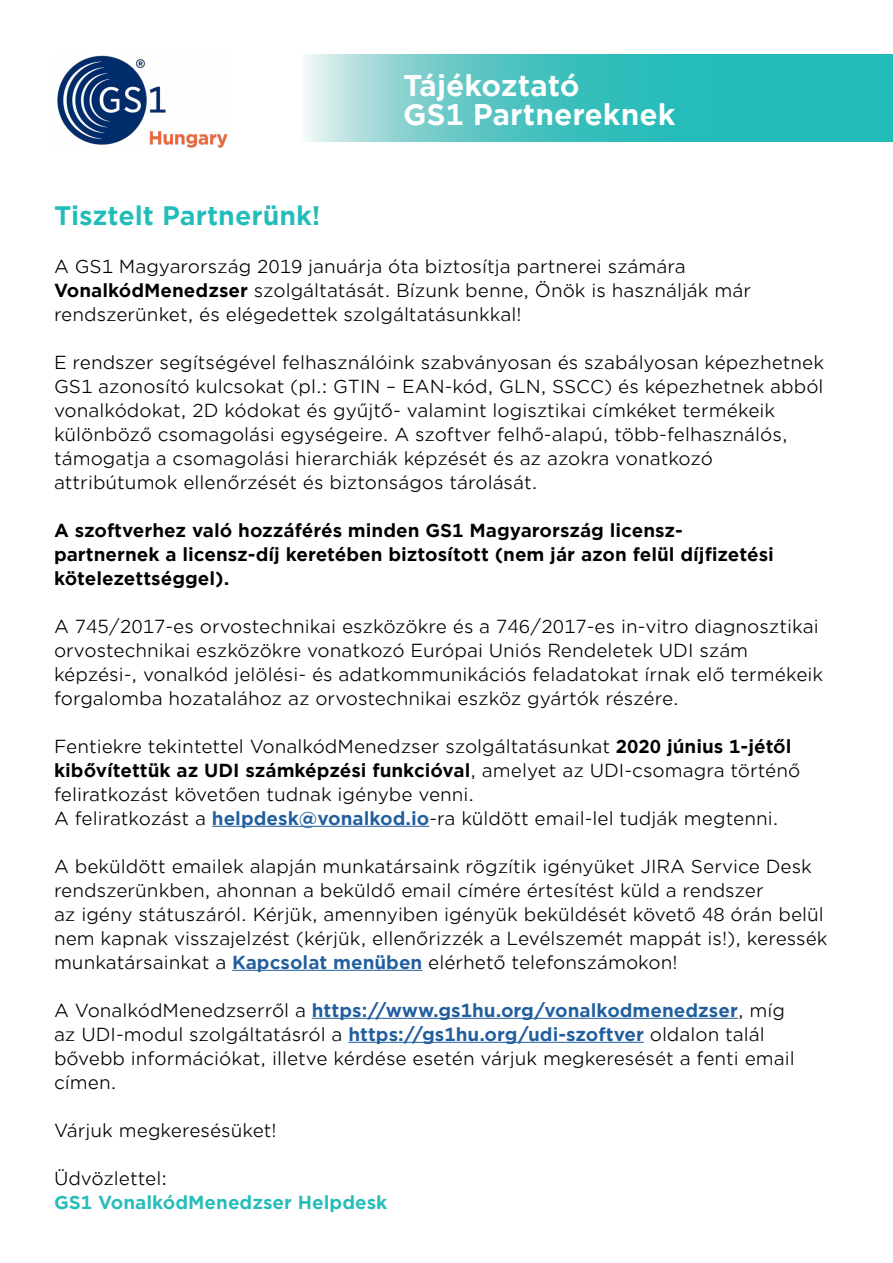
<style>
.page{position:relative;width:893px;height:1263px;background:#fff}
.page>*{position:absolute;margin:0;border:0;box-sizing:border-box;transform-origin:0 0}
.t1{font:700 28.5px/28.5px "Gotham Office";color:#fff}
.t2{font:700 25.5px "Gotham Office";color:#22bcb9}
.t3{font:18px/24px "Gotham Office";color:#000}
.t4{font:700 18px/24px "Gotham Office";color:#000}
.t5{font:700 18px "Gotham Office";color:#25bcb9}
.s1{font-weight:700}
.s2{font-weight:700;color:#215e9e}
</style>
<div class="page">
<hr style="left:212px;top:826px;width:217px;height:1px;background:#215e9e">
<hr style="left:232px;top:970px;width:190px;height:1px;background:#215e9e">
<hr style="left:312px;top:1018px;width:426px;height:1px;background:#215e9e">
<hr style="left:348px;top:1042px;width:296px;height:1px;background:#215e9e">
<svg style="left:305px;top:54px;width:588px;height:87px;background:#50c6c3"></svg>
<img style="left:57px;top:55px;width:171px;height:93px">
<h1 class="t1" style="left:403px;top:71px;width:274px">Tájékoztató<br>GS1 Partnereknek</h1>
<h2 class="t2" style="left:54px;top:198px;width:268px">Tisztelt Partnerünk!</h2>
<p class="t3" style="left:54px;top:254px;width:699px">A GS1 Magyarország 2019 januárja óta biztosítja partnerei számára<br><span class="s1">VonalkódMenedzser</span> szolgáltatását. Bízunk benne, Önök is használják már rendszerünket, és elégedettek szolgáltatásunkkal!</p>
<p class="t3" style="left:54px;top:350px;width:772px">E rendszer segítségével felhasználóink szabványosan és szabályosan képezhetnek GS1 azonosító kulcsokat (pl.: GTIN – EAN-kód, GLN, SSCC) és képezhetnek abból vonalkódokat, 2D kódokat és gyűjtő- valamint logisztikai címkéket termékeik különböző csomagolási egységeire. A szoftver felhő-alapú, több-felhasználós, támogatja a csomagolási hierarchiák képzését és az azokra vonatkozó attribútumok ellenőrzését és biztonságos tárolását.</p>
<p class="t4" style="left:54px;top:518px;width:721px">A szoftverhez való hozzáférés minden GS1 Magyarország licensz&shy;partnernek a licensz-díj keretében biztosított (nem jár azon felül díjfizetési kötelezettséggel).</p>
<p class="t3" style="left:54px;top:614px;width:771px">A 745/2017-es orvostechnikai eszközökre és a 746/2017-es in-vitro diagnosztikai orvostechnikai eszközökre vonatkozó Európai Uniós Rendeletek UDI szám képzési-, vonalkód jelölési- és adatkommunikációs feladatokat írnak elő termékeik forgalomba hozatalához az orvostechnikai eszköz gyártók részére.</p>
<p class="t3" style="left:54px;top:734px;width:748px">Fentiekre tekintettel VonalkódMenedzser szolgáltatásunkat <span class="s1">2020 június 1-jétől kibővítettük az UDI számképzési funkcióval</span>, amelyet az UDI-csomagra történő feliratkozást követően tudnak igénybe venni.<br>A feliratkozást a <span class="s2">helpdesk@vonalkod.io</span>-ra küldött email-lel tudják megtenni.</p>
<p class="t3" style="left:54px;top:854px;width:775px">A beküldött emailek alapján munkatársaink rögzítik igényüket JIRA Service Desk rendszerünkben, ahonnan a beküldő email címére értesítést küld a rendszer<br>az igény státuszáról. Kérjük, amennyiben igényük beküldését követő 48 órán belül nem kapnak visszajelzést (kérjük, ellenőrizzék a Levélszemét mappát is!), keressék munkatársainkat a <span class="s2">Kapcsolat menüben</span> elérhető telefonszámokon!</p>
<p class="t3" style="left:54px;top:998px;width:742px">A VonalkódMenedzserről a <span class="s2">https://www.gs1hu.org/vonalkodmenedzser</span>, míg az UDI-modul szolgáltatásról a <span class="s2">https://gs1hu.org/udi-szoftver</span> oldalon talál bővebb információkat, illetve kérdése esetén várjuk megkeresését a fenti email címen.</p>
<p class="t3" style="left:54px;top:1118px;width:224px">Várjuk megkeresésüket!</p>
<p class="t3" style="left:54px;top:1166px;width:115px">Üdvözlettel:</p>
<p class="t5" style="left:54px;top:1190px;width:335px">GS1 VonalkódMenedzser Helpdesk</p>
</div>
